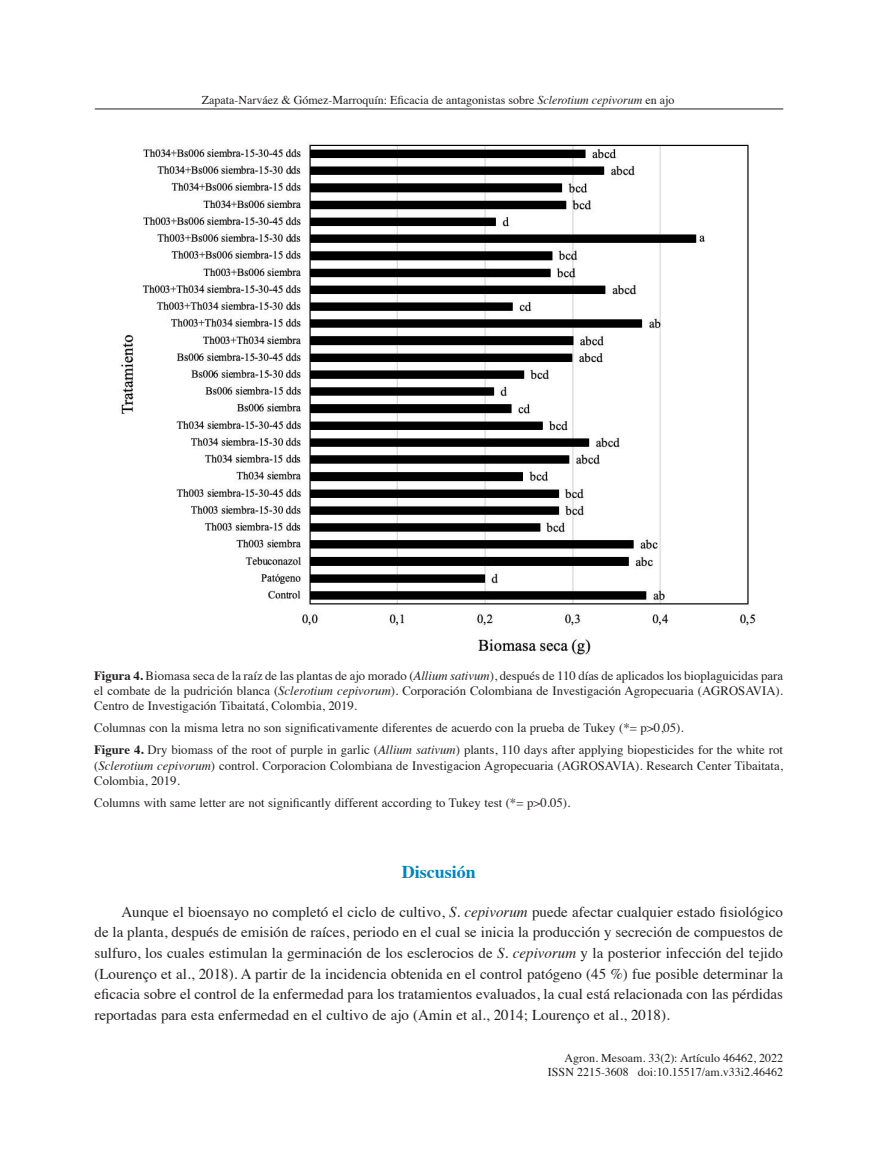
<style>
.page{position:relative;width:891px;height:1161px;background:#fff}
.page>*{position:absolute;margin:0;border:0;box-sizing:border-box;transform-origin:0 0}
.Tema{font:700 18px "Times";color:#0085bb}
.Texto{font:15px/20.5px "Times";color:#231f20;text-align:justify}
.Titulo_cuadros{font:12.75px/15.3px "Times";color:#231f20;text-align:justify}
.t1{font:12px/14.4px "Times";color:#231f20;text-align:right}
.s1{font-style:italic}
.s2{font-weight:700}
</style>
<div class="page">
<hr style="left:95px;top:109px;width:688px;height:1px;background:#231f20">
<img style="left:121px;top:144px;width:635px;height:511px">
<p class="t1" style="left:202px;top:91px;width:474px">Zapata-Narváez &amp; Gómez-Marroquín: Eficacia de antagonistas sobre <span class="s1">Sclerotium cepivorum</span> en ajo</p>
<p class="Titulo_cuadros" style="left:94px;top:667px;width:690px"><span class="s2">Figura 4.</span> Biomasa seca de la raíz de las plantas de ajo morado (<span class="s1">Allium sativum</span>), después de 110 días de aplicados los bioplaguicidas para el combate de la pudrición blanca (<span class="s1">Sclerotium cepivorum</span>). Corporación Colombiana de Investigación Agropecuaria (AGROSAVIA).<br>Centro de Investigación Tibaitatá, Colombia, 2019.</p>
<p class="Titulo_cuadros" style="left:94px;top:719px;width:591px">Columnas con la misma letra no son significativamente diferentes de acuerdo con la prueba de Tukey (*= p&gt;0,05).</p>
<p class="Titulo_cuadros" style="left:94px;top:741px;width:690px"><span class="s2">Figure 4.</span> Dry biomass of the root of purple in garlic (<span class="s1">Allium sativum</span>) plants, 110 days after applying biopesticides for the white rot (<span class="s1">Sclerotium cepivorum</span>) control. Corporacion Colombiana de Investigacion Agropecuaria (AGROSAVIA). Research Center Tibaitata, Colombia, 2019.</p>
<p class="Titulo_cuadros" style="left:94px;top:794px;width:478px">Columns with same letter are not significantly different according to Tukey test (*= p&gt;0.05).</p>
<p class="Tema" style="left:402px;top:855px;width:76px">Discusión</p>
<p class="Texto" style="left:94px;top:900px;width:690px;text-indent:27px">Aunque el bioensayo no completó el ciclo de cultivo, <span class="s1">S. cepivorum</span> puede afectar cualquier estado fisiológico de la planta, después de emisión de raíces, periodo en el cual se inicia la producción y secreción de compuestos de sulfuro, los cuales estimulan la germinación de los esclerocios de <span class="s1">S. cepivorum</span> y la posterior infección del tejido (Lourenço et al., 2018). A partir de la incidencia obtenida en el control patógeno (45 %) fue posible determinar la eficacia sobre el control de la enfermedad para los tratamientos evaluados, la cual está relacionada con las pérdidas reportadas para esta enfermedad en el cultivo de ajo (Amin et al., 2014; Lourenço et al., 2018).</p>
<p class="t1" style="left:548px;top:1050px;width:237px">Agron. Mesoam. 33(2): Artículo 46462, 2022<br>ISSN 2215-3608 doi:10.15517/am.v33i2.46462</p>
</div>
